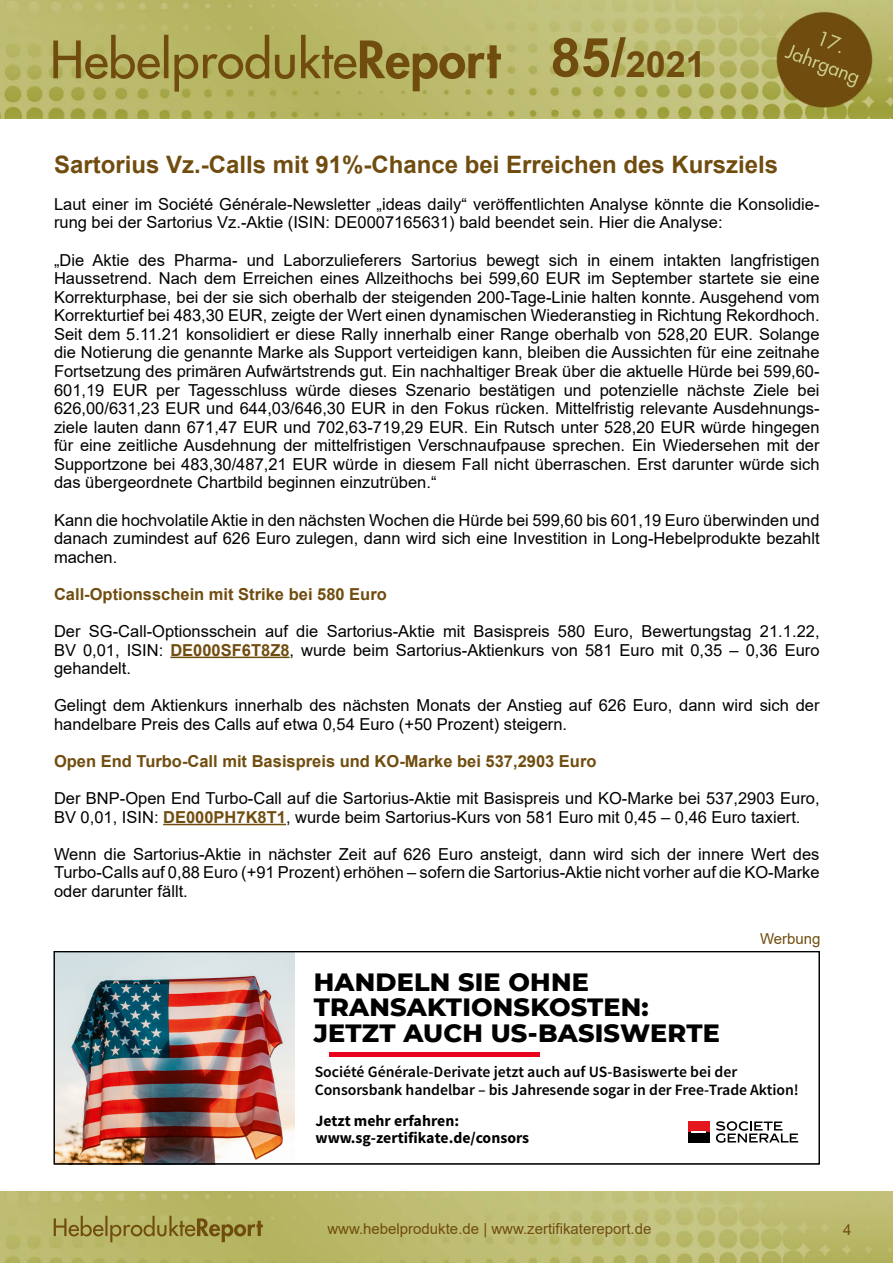
<style>
.page{position:relative;width:893px;height:1263px;background:#fff}
.page>*{position:absolute;margin:0;border:0;box-sizing:border-box;transform-origin:0 0}
.t1{font:700 36px "Arial";color:#704d0f}
.t2{font:800 25.5px/25.5px "Montserrat";letter-spacing:.005em;color:#000}
.t3{font:700 24px "Arial";color:#704d0f}
.t4{font:16.5px/18.6px "Arial";color:#000;text-align:justify}
.t5{font:700 16.5px "Arial";color:#704d0f}
.t6{font:600 15.75px/18px "Source Sans Pro";letter-spacing:-.005em;color:#000}
.t7{font:700 15.75px/16.5px "Source Sans Pro";color:#000}
.t8{font:15px "Arial";color:#704d0f}
.s1{font-size:54px}
.s2{font-weight:700;color:#704d0f}
</style>
<div class="page">
<img style="left:0;top:1192px;width:893px;height:71px">
<img style="left:0;top:0;width:893px;height:119px">
<hr style="left:170px;top:657px;width:120px;height:1px;background:#704d0f">
<hr style="left:163px;top:824px;width:123px;height:1px;background:#704d0f">
<svg style="left:716px;top:1121px;width:82px;height:22px"></svg>
<div style="left:688px;top:1121px;width:22px;height:11px;background:#e4181c"></div>
<div style="left:688px;top:1132px;width:22px;height:11px;background:#000"></div>
<svg style="left:692px;top:1131px;width:14px;height:2px"></svg>
<img style="left:56px;top:953px;width:238px;height:209px">
<hr style="left:330px;top:1052px;width:210px;height:4px;background:#e9041e">
<div style="left:54px;top:951px;width:766px;height:213px;border:1px solid #000"></div>
<h1 class="t1" style="left:551px;top:39px;width:157px"><span class="s1">85/</span>2021</h1>
<h3 class="t3" style="left:54px;top:147px;width:726px">Sartorius Vz.-Calls mit 91%-Chance bei Erreichen des Kursziels</h3>
<p class="t4" style="left:54px;top:195px;width:767px">Laut einer im Société Générale-Newsletter „ideas daily“ veröffentlichten Analyse könnte die Konsolidie&shy;rung bei der Sartorius Vz.-Aktie (ISIN: DE0007165631) bald beendet sein. Hier die Analyse:</p>
<p class="t4" style="left:54px;top:250px;width:767px">„Die Aktie des Pharma- und Laborzulieferers Sartorius bewegt sich in einem intakten langfristigen Haussetrend. Nach dem Erreichen eines Allzeithochs bei 599,60 EUR im September startete sie eine Korrekturphase, bei der sie sich oberhalb der steigenden 200-Tage-Linie halten konnte. Ausgehend vom Korrekturtief bei 483,30 EUR, zeigte der Wert einen dynamischen Wiederanstieg in Richtung Rekordhoch.<br>Seit dem 5.11.21 konsolidiert er diese Rally innerhalb einer Range oberhalb von 528,20 EUR. Solange die Notierung die genannte Marke als Support verteidigen kann, bleiben die Aussichten für eine zeitnahe Fortsetzung des primären Aufwärtstrends gut. Ein nachhaltiger Break über die aktuelle Hürde bei 599,60- 601,19 EUR per Tagesschluss würde dieses Szenario bestätigen und potenzielle nächste Ziele bei 626,00/631,23 EUR und 644,03/646,30 EUR in den Fokus rücken. Mittelfristig relevante Ausdehnungs&shy;ziele lauten dann 671,47 EUR und 702,63-719,29 EUR. Ein Rutsch unter 528,20 EUR würde hingegen für eine zeitliche Ausdehnung der mittelfristigen Verschnaufpause sprechen. Ein Wiedersehen mit der Supportzone bei 483,30/487,21 EUR würde in diesem Fall nicht überraschen. Erst darunter würde sich das übergeordnete Chartbild beginnen einzutrüben.“</p>
<p class="t4" style="left:54px;top:510px;width:767px">Kann die hochvolatile Aktie in den nächsten Wochen die Hürde bei 599,60 bis 601,19 Euro überwinden und danach zumindest auf 626 Euro zulegen, dann wird sich eine Investition in Long-Hebelprodukte bezahlt machen.</p>
<p class="t5" style="left:54px;top:582px;width:334px">Call-Optionsschein mit Strike bei 580 Euro</p>
<p class="t4" style="left:54px;top:622px;width:767px">Der SG-Call-Optionsschein auf die Sartorius-Aktie mit Basispreis 580 Euro, Bewertungstag 21.1.22, BV 0,01, ISIN: <span class="s2">DE000SF6T8Z8</span>, wurde beim Sartorius-Aktienkurs von 581 Euro mit 0,35 – 0,36 Euro gehandelt.</p>
<p class="t4" style="left:54px;top:696px;width:767px">Gelingt dem Aktienkurs innerhalb des nächsten Monats der Anstieg auf 626 Euro, dann wird sich der handelbare Preis des Calls auf etwa 0,54 Euro (+50 Prozent) steigern.</p>
<p class="t5" style="left:54px;top:749px;width:544px">Open End Turbo-Call mit Basispreis und KO-Marke bei 537,2903 Euro</p>
<p class="t4" style="left:54px;top:789px;width:767px">Der BNP-Open End Turbo-Call auf die Sartorius-Aktie mit Basispreis und KO-Marke bei 537,2903 Euro,<br>BV 0,01, ISIN: <span class="s2">DE000PH7K8T1</span>, wurde beim Sartorius-Kurs von 581 Euro mit 0,45 – 0,46 Euro taxiert.</p>
<p class="t4" style="left:54px;top:844px;width:767px">Wenn die Sartorius-Aktie in nächster Zeit auf 626 Euro ansteigt, dann wird sich der innere Wert des Turbo-Calls auf 0,88 Euro (+91 Prozent) erhöhen – sofern die Sartorius-Aktie nicht vorher auf die KO-Marke oder darunter fällt.</p>
<p class="t8" style="left:760px;top:929px;width:62px">Werbung</p>
<h2 class="t2" style="left:314px;top:967px;width:407px">HANDELN SIE OHNE<br>TRANSAKTIONSKOSTEN:<br>JETZT AUCH US-BASISWERTE</h2>
<p class="t6" style="left:315px;top:1063px;width:486px">Société Générale-Derivate jetzt auch auf US-Basiswerte bei der<br>Consorsbank handelbar – bis Jahresende sogar in der Free-Trade Aktion!</p>
<p class="t7" style="left:315px;top:1113px;width:215px">Jetzt mehr erfahren: www.sg-zertifikate.de/consors</p>
<p class="t8" style="left:327px;top:1218px;width:326px">www.hebelprodukte.de | www.zertifikatereport.de</p>
<p class="t8" style="left:843px;top:1219px;width:10px">4</p>
</div>
